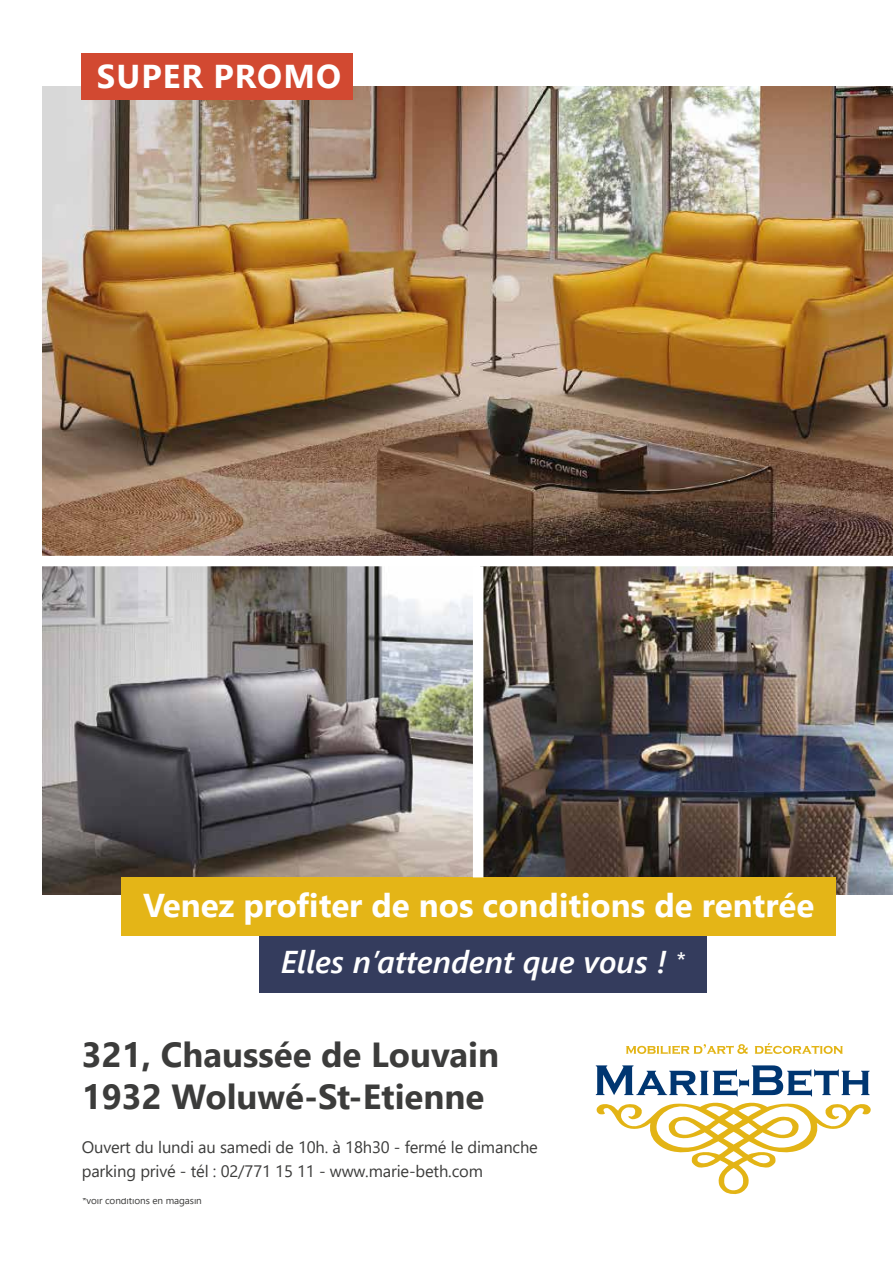
<style>
.page{position:relative;width:893px;height:1263px;background:#fff}
.page>*{position:absolute;margin:0;border:0;box-sizing:border-box;transform-origin:0 0}
.t1{font:700 34.8px/41.7px "Segoe UI";color:#3c3c3b}
.t2{font:700 33px "Segoe UI";color:#fff}
.t3{font:700 33px "Segoe UI";letter-spacing:.035em;color:#fff}
.t4{font:italic 600 31.5px "Segoe UI";color:#fff}
.t5{font:16.5px/24.9px "Segoe UI";letter-spacing:-.01em;color:#3c3c3b}
.t6{font:9.9px "Segoe UI";letter-spacing:-.01em;color:#3c3c3b}
</style>
<div class="page">
<div style="left:259px;top:935px;width:448px;height:58px;background:#343c5d"></div>
<svg style="left:596px;top:1065px;width:275px;height:130px"></svg>
<svg style="left:626px;top:1044px;width:121px;height:10px"></svg>
<svg style="left:755px;top:1043px;width:88px;height:11px"></svg>
<img style="left:42px;top:86px;width:851px;height:470px">
<img style="left:42px;top:566px;width:434px;height:329px">
<img style="left:481px;top:566px;width:412px;height:329px">
<div style="left:122px;top:878px;width:714px;height:58px;background:#e4b517"></div>
<div style="left:473px;top:566px;width:10px;height:311px;background:#fff"></div>
<div style="left:82px;top:54px;width:271px;height:46px;background:#d24931"></div>
<h2 class="t3" style="left:97px;top:45px;width:246px">SUPER PROMO</h2>
<h2 class="t2" style="left:143px;top:874px;width:673px">Venez profiter de nos conditions de rentrée</h2>
<h3 class="t4" style="left:281px;top:932px;width:406px">Elles n’attendent que vous ! <sup>*</sup></h3>
<h1 class="t1" style="left:82px;top:1031px;width:419px">321, Chaussée de Louvain<br>1932 Woluwé-St-Etienne</h1>
<p class="t5" style="left:82px;top:1133px;width:458px">Ouvert du lundi au samedi de 10h. à 18h30 - fermé le dimanche parking privé - tél : 02/771 15 11 - www.marie-beth.com</p>
<p class="t6" style="left:82px;top:1191px;width:121px">*voir conditions en magasin</p>
</div>
